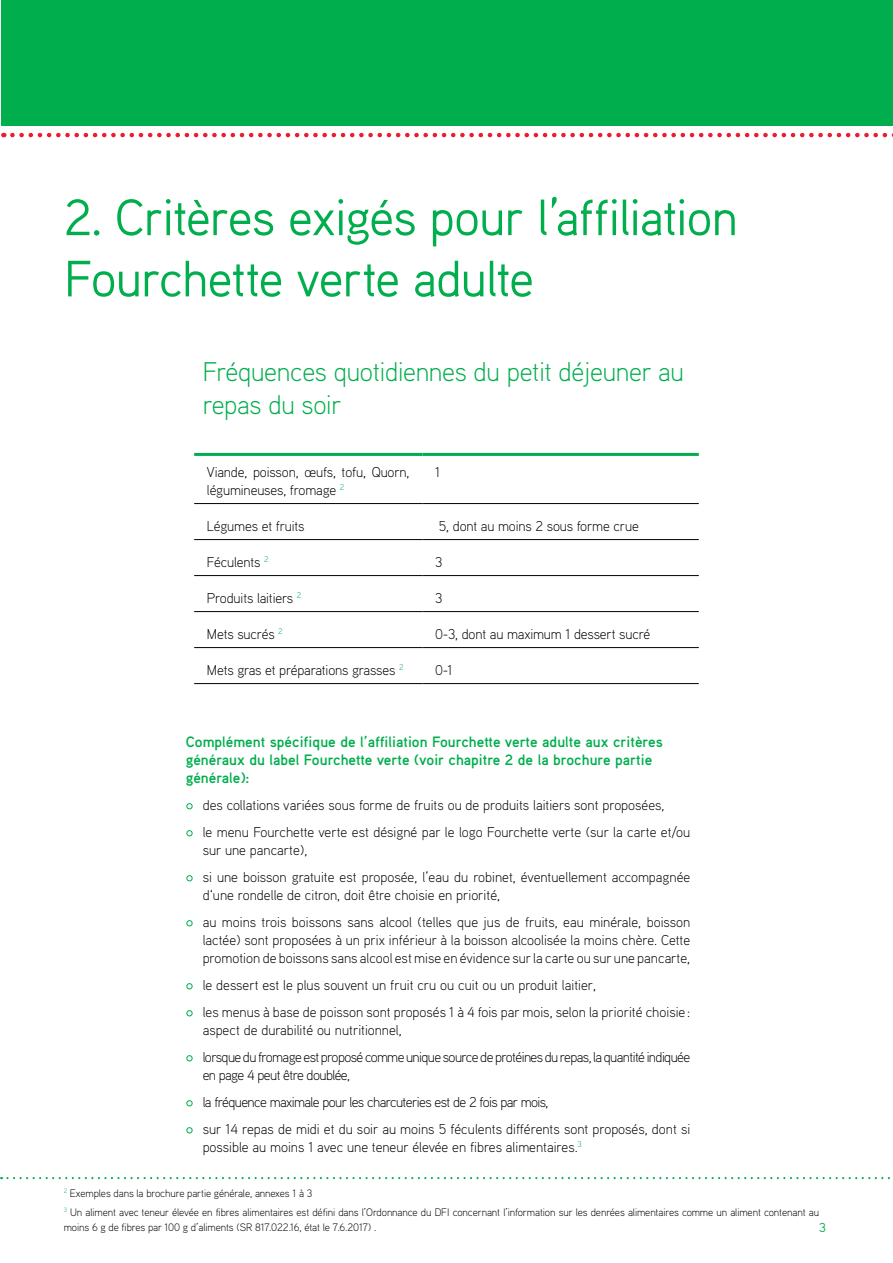
<style>
.page{position:relative;width:893px;height:1263px;background:#fff}
.page>*{position:absolute;margin:0;border:0;box-sizing:border-box;transform-origin:0 0}
.t1{font:51px/61.2px "Aaux Pro OT";letter-spacing:-.04em;color:#00ae4d}
.t2{font:300 27px/32.4px "Aaux Pro OT";letter-spacing:-.01em;color:#00ae4d}
.t3{font:700 15px/18px "Aaux Pro OT";color:#00ae4d}
.t4{font:300 14.25px/18px "Aaux Pro OT";color:#000}
.t5{font:300 14.25px/18px "Aaux Pro OT";letter-spacing:-.04em;color:#000}
.t6{font:13.05px "Aaux Pro OT";color:#00ae4d}
.t7{font:300 10.8px/19.2px "Aaux Pro OT";letter-spacing:-.01em;color:#000}
.s1{font-size:18px;color:#00ae4d}
</style>
<div class="page">
<svg style="left:1px;top:1177px;width:889px;height:2px"></svg>
<svg style="left:12px;top:133px;width:881px;height:4px"></svg>
<div style="left:1px;top:0;width:892px;height:126px;background:#00ae4d"></div>
<hr style="left:194px;top:503px;width:228px;height:1px;background:#000">
<hr style="left:422px;top:503px;width:277px;height:1px;background:#000">
<hr style="left:194px;top:539px;width:228px;height:1px;background:#000">
<hr style="left:422px;top:539px;width:277px;height:1px;background:#000">
<hr style="left:194px;top:575px;width:228px;height:1px;background:#000">
<hr style="left:422px;top:575px;width:277px;height:1px;background:#000">
<hr style="left:194px;top:611px;width:228px;height:1px;background:#000">
<hr style="left:422px;top:611px;width:277px;height:1px;background:#000">
<hr style="left:194px;top:647px;width:228px;height:1px;background:#000">
<hr style="left:422px;top:647px;width:277px;height:1px;background:#000">
<hr style="left:194px;top:683px;width:228px;height:1px;background:#000">
<hr style="left:422px;top:683px;width:277px;height:1px;background:#000">
<hr style="left:194px;top:453px;width:228px;height:3px;background:#00ae4d">
<hr style="left:422px;top:453px;width:277px;height:3px;background:#00ae4d">
<h1 class="t1" style="left:64px;top:185px;width:676px">2. Critères exigés pour l’affiliation<br>Fourchette verte adulte</h1>
<h2 class="t2" style="left:203px;top:355px;width:483px">Fréquences quotidiennes du petit déjeuner au repas du soir</h2>
<p class="t4" style="left:207px;top:463px;width:204px">Viande, poisson, œufs, tofu, Quorn, légumineuses, fromage <sup>2</sup></p>
<p class="t4" style="left:435px;top:463px;width:7px">1</p>
<p class="t4" style="left:207px;top:517px;width:99px">Légumes et fruits</p>
<p class="t4" style="left:439px;top:517px;width:201px">5, dont au moins 2 sous forme crue</p>
<p class="t4" style="left:207px;top:553px;width:63px">Féculents <sup>2</sup></p>
<p class="t4" style="left:435px;top:553px;width:9px">3</p>
<p class="t4" style="left:207px;top:589px;width:96px">Produits laitiers <sup>2</sup></p>
<p class="t4" style="left:435px;top:589px;width:9px">3</p>
<p class="t4" style="left:207px;top:625px;width:77px">Mets sucrés <sup>2</sup></p>
<p class="t4" style="left:435px;top:625px;width:217px">0-3, dont au maximum 1 dessert sucré</p>
<p class="t4" style="left:207px;top:661px;width:198px">Mets gras et préparations grasses <sup>2</sup></p>
<p class="t4" style="left:435px;top:661px;width:19px">0-1</p>
<p class="t3" style="left:186px;top:732px;width:479px">Complément spécifique de l’affiliation Fourchette verte adulte aux critères généraux du label Fourchette verte (voir chapitre 2 de la brochure partie générale):</p>
<p class="t4" style="left:186px;top:796px;width:480px"><span class="s1">•</span> des collations variées sous forme de fruits ou de produits laitiers sont proposées,</p>
<p class="t4" style="left:203px;top:823px;width:489px;text-indent:-17px"><span class="s1">•</span> le menu Fourchette verte est désigné par le logo Fourchette verte (sur la carte et/ou sur une pancarte),</p>
<p class="t4" style="left:203px;top:868px;width:489px;text-indent:-17px"><span class="s1">•</span> si une boisson gratuite est proposée, l’eau du robinet, éventuellement accompagnée d‘une rondelle de citron, doit être choisie en priorité,</p>
<p class="t4" style="left:203px;top:913px;width:489px;text-align:justify;text-indent:-17px"><span class="s1">•</span> au moins trois boissons sans alcool (telles que jus de fruits, eau minérale, boisson lactée) sont proposées à un prix inférieur à la boisson alcoolisée la moins chère. Cette promotion de boissons sans alcool est mise en évidence sur la carte ou sur une pancarte,</p>
<p class="t4" style="left:186px;top:976px;width:412px"><span class="s1">•</span> le dessert est le plus souvent un fruit cru ou cuit ou un produit laitier,</p>
<p class="t4" style="left:203px;top:1003px;width:489px;text-indent:-17px"><span class="s1">•</span> les menus à base de poisson sont proposés 1 à 4 fois par mois, selon la priorité choisie : aspect de durabilité ou nutritionnel,</p>
<p class="t5" style="left:203px;top:1048px;width:489px;text-indent:-17px"><span class="s1">•</span> lorsque du fromage est proposé comme unique source de protéines du repas, la quantité indiquée en page 4 peut être doublée,</p>
<p class="t5" style="left:186px;top:1093px;width:364px"><span class="s1">•</span> la fréquence maximale pour les charcuteries est de 2 fois par mois,</p>
<p class="t4" style="left:203px;top:1120px;width:489px;text-indent:-17px"><span class="s1">•</span> sur 14 repas de midi et du soir au moins 5 féculents différents sont proposés, dont si possible au moins 1 avec une teneur élevée en fibres alimentaires.<sup>3</sup></p>
<p class="t7" style="left:64px;top:1183px;width:757px"><sup>2</sup> Exemples dans la brochure partie générale, annexes 1 à 3<br><sup>3</sup> Un aliment avec teneur élevée en fibres alimentaires est défini dans l’Ordonnance du DFI concernant l’information sur les denrées alimentaires comme un aliment contenant au</p>
<p class="t7" style="left:64px;top:1217px;width:314px">moins 6 g de fibres par 100 g d’aliments (SR 817.022.16, état le 7.6.2017) .</p>
<p class="t6" style="left:819px;top:1219px;width:8px">3</p>
</div>
